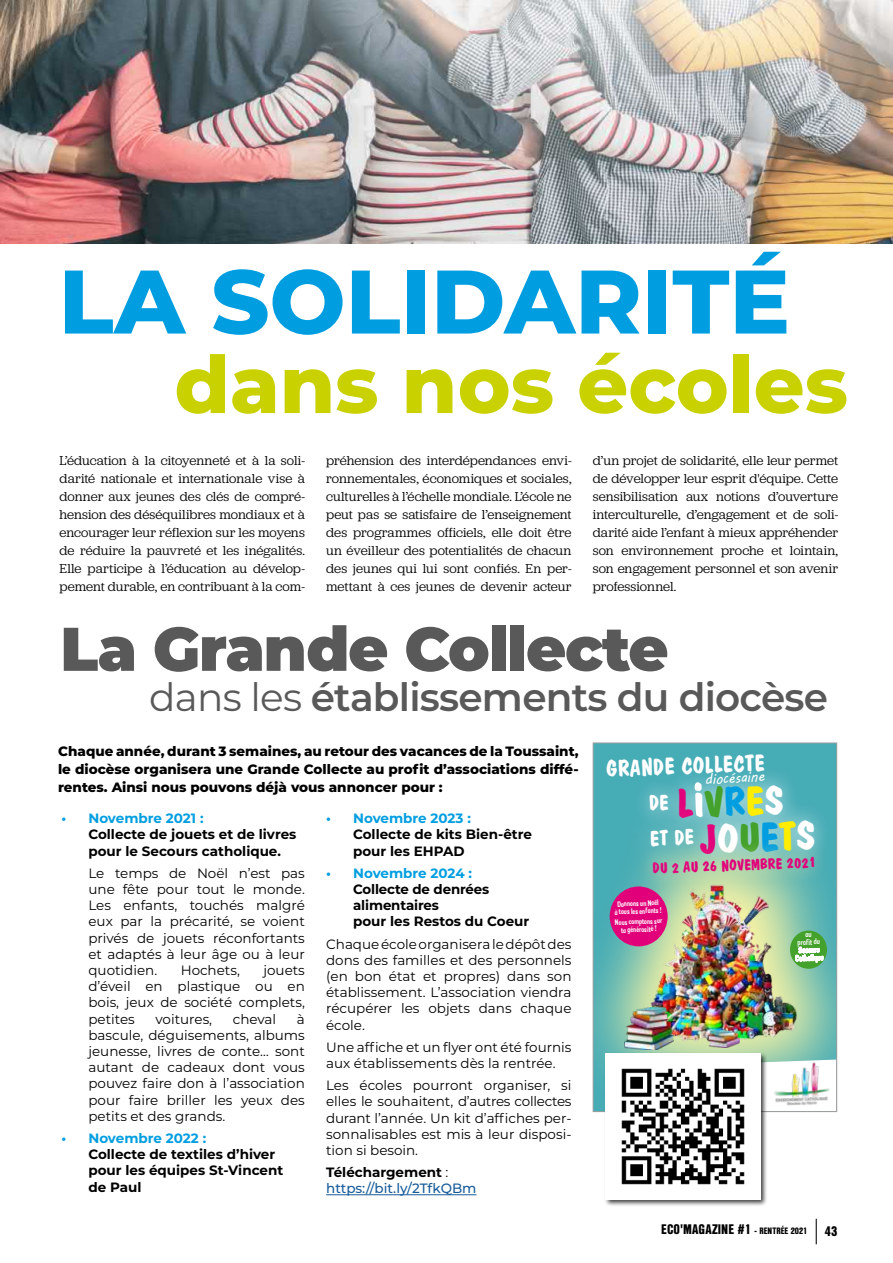
<style>
.page{position:relative;width:893px;height:1263px;background:#fff}
.page>*{position:absolute;margin:0;border:0;box-sizing:border-box;transform-origin:0 0}
.t1{font:800 90px "Montserrat";color:#009ee0}
.t2{font:800 79.5px "Montserrat";color:#c9d200}
.t3{font:900 61.5px "Montserrat";letter-spacing:-.02em;color:#5a595a}
.t4{font:40.2px "Joan";color:#fff;scale:1.04 1}
.t5{font:600 39px "Montserrat";letter-spacing:-.02em;color:#5a595a}
.t6{font:23.25px "Joan";color:#fff;scale:.96 1}
.t7{font:21.3px "Joan";color:#fff;scale:.96 1}
.t8{font:15.15px "Joan";color:#e2007a;scale:.96 1}
.t9{font:14.25px "MV Boli";color:#fff;scale:.94 1}
.t10{font:13.5px/18px "Jubilat";color:#000;text-align:justify}
.t11{font:13.5px/16.2px "Montserrat";color:#000;text-align:justify}
.t12{font:700 13.5px/16.2px "Montserrat";color:#000}
.t13{font:800 13.5px/18px "Montserrat";color:#000;text-align:justify}
.t14{font:700 13.5px "Montserrat";color:#009ee0}
.t15{font:500 13.5px/16.2px "Montserrat";color:#165b9a}
.t16{font:900 13.5px "Nimbus San Con L";letter-spacing:.005em;color:#000}
.t17{font:6.75px/8.1px "Sans Culottes";color:#fff;text-align:center;scale:.94 1}
.t18{font:6.45px/7.8px "Sans Culottes";color:#fff;text-align:center;scale:.94 1}
.s1{font-weight:400}
.s2{font-weight:700;color:#000}
.s3{font-weight:400;color:#000}
.s4{font-size:40.2px;color:#e2007a}
.s5{font-size:52.05px}
.s6{font-size:40.2px;color:#44a12b}
.s7{font-size:40.2px;color:#009ee0}
.s8{font-size:40.2px;color:#ffed00}
.s9{font-size:40.2px}
.s10{color:#e2007a}
.s11{color:#44a12b}
.s12{color:#009ee0}
.s13{color:#ffed00}
.s14{font-weight:700;font-size:9px}
.s15{font-size:9px}
</style>
<div class="page">
<svg style="left:816px;top:1219px;width:1px;height:25px"></svg>
<hr style="left:326px;top:1194px;width:150px;height:1px;background:#165b9a">
<div style="left:593px;top:743px;width:244px;height:368px;background:#46acb6"></div>
<svg style="left:595px;top:892px;width:240px;height:175px"></svg>
<img style="left:639px;top:892px;width:161px;height:165px">
<img style="left:625px;top:1007px;width:49px;height:42px">
<img style="left:708px;top:1030px;width:32px;height:17px">
<div style="left:610px;top:886px;width:58px;height:60px;background:#e2007a;border-radius:50%"></div>
<img style="left:767px;top:1059px;width:68px;height:51px">
<div style="left:790px;top:930px;width:37px;height:39px;background:#44a12b;border-radius:50%"></div>
<svg style="left:622px;top:775px;width:202px;height:117px"></svg>
<div style="left:593px;top:743px;width:244px;height:369px;border:1px solid #9c9e9f"></div>
<img style="left:0;top:0;width:893px;height:243px">
<div style="left:604px;top:1051px;width:163px;height:155px;background:#000;opacity:.75"></div>
<img style="left:606px;top:1053px;width:154px;height:146px">
<h1 class="t1" style="left:59px;top:236px;width:733px">LA SOLIDARITÉ</h1>
<h2 class="t2" style="left:174px;top:327px;width:675px">dans nos écoles</h2>
<p class="t10" style="left:60px;top:451px;width:247px">L’éducation à la citoyenneté et à la soli&shy;darité nationale et internationale vise à donner aux jeunes des clés de compré&shy;hension des déséquilibres mondiaux et à encourager leur réflexion sur les moyens de réduire la pauvreté et les inégalités.<br>Elle participe à l’éducation au dévelop&shy;pement durable, en contribuant à la com-</p>
<p class="t10" style="left:326px;top:451px;width:247px">préhension des interdépendances envi&shy;ronnementales, économiques et sociales, culturelles à l’échelle mondiale. L’école ne peut pas se satisfaire de l’enseignement des programmes officiels, elle doit être un éveilleur des potentialités de chacun des jeunes qui lui sont confiés. En per&shy;mettant à ces jeunes de devenir acteur</p>
<p class="t10" style="left:593px;top:451px;width:247px">d’un projet de solidarité, elle leur permet de développer leur esprit d'équipe. Cette sensibilisation aux notions d’ouverture interculturelle, d’engagement et de soli&shy;darité aide l’enfant à mieux appréhender son environnement proche et lointain, son engagement personnel et son avenir professionnel.</p>
<h3 class="t3" style="left:60px;top:603px;width:610px">La Grande Collecte</h3>
<h3 class="t5" style="left:149px;top:670px;width:680px"><span class="s1">dans les</span> établissements du diocèse</h3>
<p class="t13" style="left:58px;top:741px;width:522px">Chaque année, durant 3 semaines, au retour des vacances de la Toussaint, le diocèse organisera une Grande Collecte au profit d’associations diffé&shy;rentes. Ainsi nous pouvons déjà vous annoncer pour :</p>
<p class="t14" style="left:326px;top:809px;width:146px">• Novembre 2023 :</p>
<p class="t12" style="left:353px;top:826px;width:180px">Collecte de kits Bien-être pour les EHPAD</p>
<p class="t14" style="left:326px;top:863px;width:147px">• Novembre 2024 :</p>
<p class="t12" style="left:353px;top:880px;width:178px">Collecte de denrées alimentaires<br>pour les Restos du Coeur</p>
<p class="t11" style="left:326px;top:935px;width:247px">Chaque école organisera le dépôt des dons des familles et des personnels (en bon état et propres) dans son établissement. L’association viendra récupérer les objets dans chaque école.</p>
<p class="t11" style="left:326px;top:1038px;width:247px">Une affiche et un flyer ont été fournis aux établissements dès la rentrée.</p>
<p class="t11" style="left:326px;top:1077px;width:247px">Les écoles pourront organiser, si elles le souhaitent, d’autres collectes durant l’année. Un kit d’affiches per&shy;sonnalisables est mis à leur disposi&shy;tion si besoin.</p>
<p class="t15" style="left:326px;top:1164px;width:152px"><span class="s2">Téléchargement</span> <span class="s3">: </span>https://bit.ly/2TfkQBm</p>
<p class="t14" style="left:61px;top:809px;width:144px">• Novembre 2021 :</p>
<p class="t12" style="left:88px;top:826px;width:209px">Collecte de jouets et de livres pour le Secours catholique.</p>
<p class="t11" style="left:88px;top:864px;width:218px">Le temps de Noël n’est pas une fête pour tout le monde.<br>Les enfants, touchés malgré eux par la précarité, se voient privés de jouets réconfortants et adaptés à leur âge ou à leur quotidien.</p>
<p class="t11" style="left:88px;top:961px;width:218px;text-indent:175px">jouets d’éveil en plastique ou en bois, jeux de société complets, petites</p>
<p class="t11" style="left:181px;top:961px;width:61px">Hochets,</p>
<p class="t11" style="left:156px;top:1010px;width:58px">voitures,</p>
<p class="t11" style="left:233px;top:1010px;width:45px">cheval</p>
<p class="t11" style="left:88px;top:1010px;width:218px;text-indent:208px">à bascule, déguisements, albums jeunesse, livres de conte… sont autant de cadeaux dont vous pouvez faire don à l’association pour faire briller les yeux des petits et des grands.</p>
<p class="t14" style="left:61px;top:1128px;width:146px">• Novembre 2022 :</p>
<p class="t12" style="left:88px;top:1145px;width:196px">Collecte de textiles d’hiver pour les équipes St-Vincent de Paul</p>
<h3 class="t6" style="left:606px;top:755px;width:166px;rotate:-2deg">GRANDE COLLECTE</h3>
<h3 class="t7" style="left:649px;top:791px;width:142px;rotate:-2deg">DE <span class="s4">L</span><span class="s5">i</span><span class="s6">V</span><span class="s7">R</span><span class="s8">E</span><span class="s9">S</span></h3>
<h3 class="t4" style="left:700px;top:815px;width:112px;rotate:-2deg"><span class="s10">J</span>O<span class="s11">U</span><span class="s12">E</span><span class="s13">T</span>S</h3>
<p class="t8" style="left:652px;top:859px;width:171px;rotate:-2deg">DU 2 AU 26 NOVEMBRE 2021</p>
<p class="t9" style="left:704px;top:769px;width:65px;rotate:-3deg">diocésaine</p>
<h3 class="t7" style="left:650px;top:826px;width:47px;rotate:-2deg">ET DE</h3>
<p class="t18" style="left:614px;top:900px;width:52px;rotate:-2deg">Donnons un Noël<br>à tous les enfants !</p>
<p class="t18" style="left:615px;top:918px;width:52px;rotate:-2deg">Nous comptons sur ta générosité !</p>
<p class="t17" style="left:794px;top:930px;width:31px;rotate:-2deg">au<br>profit du<br>Secours<br>Catholique</p>
<p class="t16" style="left:661px;top:1219px;width:148px">ECO'MAGAZINE #1 <span class="s14">-</span> <span class="s15">RENTRÉE</span> <span class="s15">2021</span></p>
<p class="t16" style="left:825px;top:1221px;width:14px">43</p>
</div>
